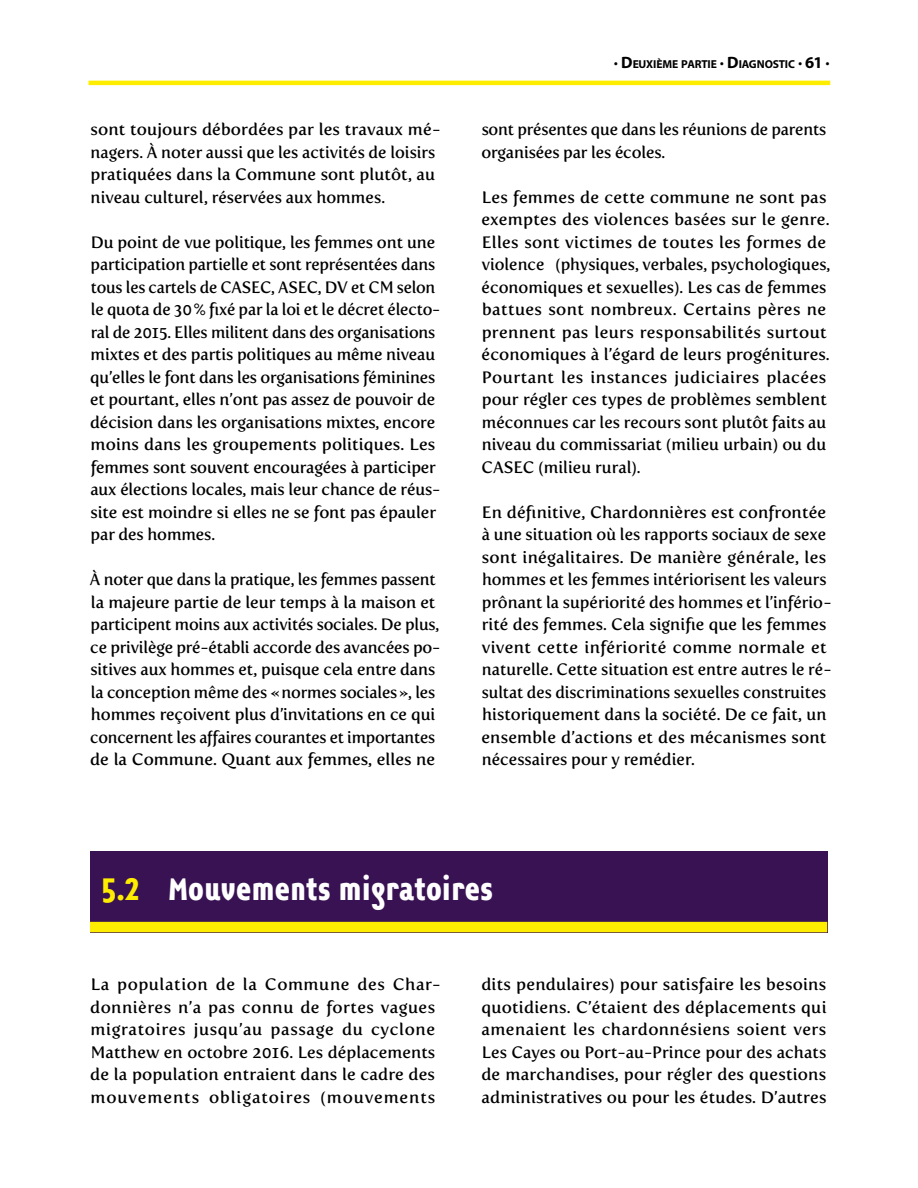
<style>
.page{position:relative;width:918px;height:1188px;background:#fff}
.page>*{position:absolute;margin:0;border:0;box-sizing:border-box;transform-origin:0 0}
.t1{font:700 36px "Opuscula Sans";color:#fff}
.Normal__45pt_apre{font:16.5px/22.5px "Fertigo Pro";color:#000}
.Normal__45pt_apre-2{font:16.5px/22.5px "Fertigo Pro";letter-spacing:.025em;color:#000}
.t2{font:700 11.55px "Myriad Pro";letter-spacing:-.015em;color:#000}
.s1{font-size:16.5px}
.s2{color:#ffed00}
</style>
<div class="page">
<hr style="left:91px;top:81px;width:737px;height:4px;background:#ffed00">
<div style="left:90px;top:851px;width:737px;height:82px;background:#391254"></div>
<div style="left:90px;top:922px;width:737px;height:10px;background:#ffed00"></div>
<p class="Normal__45pt_apre" style="left:91px;top:118px;width:352px">sont toujours débordées par les travaux mé&shy;nagers. À noter aussi que les activités de loisirs pratiquées dans la Commune sont plutôt, au niveau culturel, réservées aux hommes.</p>
<p class="Normal__45pt_apre" style="left:90px;top:231px;width:352px">Du point de vue politique, les femmes ont une participation partielle et sont représentées dans tous les cartels de CASEC, ASEC, DV et CM selon le quota de 30% fixé par la loi et le décret électo&shy;ral de 2015. Elles militent dans des organisations mixtes et des partis politiques au même niveau qu’elles le font dans les organisations féminines et pourtant, elles n’ont pas assez de pouvoir de décision dans les organisations mixtes, encore moins dans les groupements politiques. Les femmes sont souvent encouragées à participer aux élections locales, mais leur chance de réus&shy;site est moindre si elles ne se font pas épauler par des hommes.</p>
<p class="Normal__45pt_apre" style="left:90px;top:568px;width:352px">À noter que dans la pratique, les femmes passent la majeure partie de leur temps à la maison et participent moins aux activités sociales. De plus, ce privilège pré-établi accorde des avancées po&shy;sitives aux hommes et, puisque cela entre dans la conception même des «normes sociales», les hommes reçoivent plus d’invitations en ce qui concernent les affaires courantes et importantes de la Commune. Quant aux femmes, elles ne</p>
<p class="t2" style="left:614px;top:56px;width:217px"><span class="s1">· D</span>EUXIÈME PARTIE <span class="s1">· D</span>IAGNOSTIC <span class="s1">· 61 ·</span></p>
<p class="Normal__45pt_apre" style="left:481px;top:118px;width:347px">sont présentes que dans les réunions de parents organisées par les écoles.</p>
<p class="Normal__45pt_apre" style="left:481px;top:186px;width:351px">Les femmes de cette commune ne sont pas exemptes des violences basées sur le genre.<br>Elles sont victimes de toutes les formes de violence (physiques, verbales, psychologiques, économiques et sexuelles). Les cas de femmes battues sont nombreux. Certains pères ne prennent pas leurs responsabilités surtout économiques à l’égard de leurs progénitures.<br>Pourtant les instances judiciaires placées pour régler ces types de problèmes semblent méconnues car les recours sont plutôt faits au niveau du commissariat (milieu urbain) ou du CASEC (milieu rural).</p>
<p class="Normal__45pt_apre" style="left:481px;top:501px;width:352px">En définitive, Chardonnières est confrontée à une situation où les rapports sociaux de sexe sont inégalitaires. De manière générale, les hommes et les femmes intériorisent les valeurs prônant la supériorité des hommes et l’infério&shy;rité des femmes. Cela signifie que les femmes vivent cette infériorité comme normale et naturelle. Cette situation est entre autres le ré&shy;sultat des discriminations sexuelles construites historiquement dans la société. De ce fait, un ensemble d’actions et des mécanismes sont nécessaires pour y remédier.</p>
<p class="t1" style="left:102px;top:869px;width:393px"><span class="s2">5.2</span> Mouvements migratoires</p>
<p class="Normal__45pt_apre-2" style="left:90px;top:973px;width:352px">La population de la Commune des Char&shy;donnières n’a pas connu de fortes vagues migratoires jusqu’au passage du cyclone Matthew en octobre 2016. Les déplacements de la population entraient dans le cadre des mouvements obligatoires (mouvements</p>
<p class="Normal__45pt_apre" style="left:481px;top:973px;width:347px;text-align:justify">dits pendulaires) pour satisfaire les besoins quotidiens. C’étaient des déplacements qui amenaient les chardonnésiens soient vers Les Cayes ou Port-au-Prince pour des achats de marchandises, pour régler des questions administratives ou pour les études. D’autres</p>
</div>
